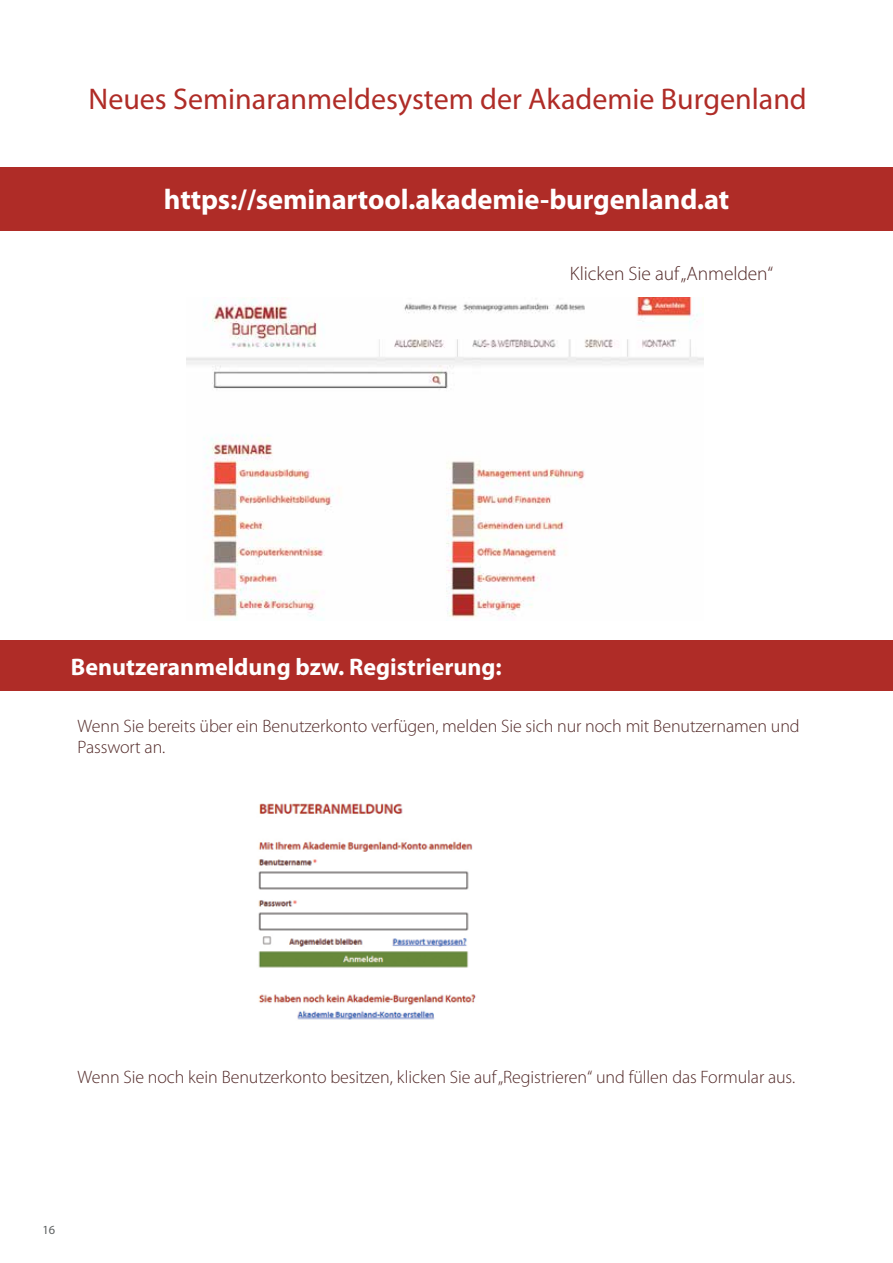
<style>
.page{position:relative;width:893px;height:1263px;background:#fff}
.page>*{position:absolute;margin:0;border:0;box-sizing:border-box;transform-origin:0 0}
.t1{font:30px "Myriad Pro";color:#af2c27}
.t2{font:700 28.5px "Myriad Pro";letter-spacing:-.005em;color:#fff}
.t3{font:700 24px "Myriad Pro";color:#fff}
.t4{font:300 19.5px "Myriad Pro";letter-spacing:-.005em;color:#532a29}
.t5{font:300 18px/21px "Myriad Pro";letter-spacing:-.005em;color:#532a29}
.t6{font:12.45px "Myriad Pro";color:#5d6061}
</style>
<div class="page">
<div style="left:0;top:167px;width:893px;height:64px;background:#af2c27"></div>
<div style="left:0;top:640px;width:893px;height:50px;background:#af2c27"></div>
<img style="left:187px;top:298px;width:516px;height:322px">
<img style="left:258px;top:803px;width:218px;height:217px">
<hr style="left:892px;top:84px;width:1px;height:51px;background:#af2c27">
<hr style="left:892px;top:540px;width:1px;height:50px;background:#af2c27">
<h1 class="t1" style="left:89px;top:81px;width:720px">Neues Seminaranmeldesystem der Akademie Burgenland</h1>
<h2 class="t2" style="left:164px;top:181px;width:567px">https://seminartool.akademie-burgenland.at</h2>
<p class="t4" style="left:570px;top:262px;width:205px">Klicken Sie auf „Anmelden“</p>
<h3 class="t3" style="left:71px;top:651px;width:432px">Benutzeranmeldung bzw. Registrierung:</h3>
<p class="t5" style="left:78px;top:715px;width:724px">Wenn Sie bereits über ein Benutzerkonto verfügen, melden Sie sich nur noch mit Benutzernamen und<br>Passwort an.</p>
<p class="t5" style="left:78px;top:1066px;width:717px">Wenn Sie noch kein Benutzerkonto besitzen, klicken Sie auf „Registrieren“ und füllen das Formular aus.</p>
<p class="t6" style="left:43px;top:1222px;width:14px">16</p>
</div>
